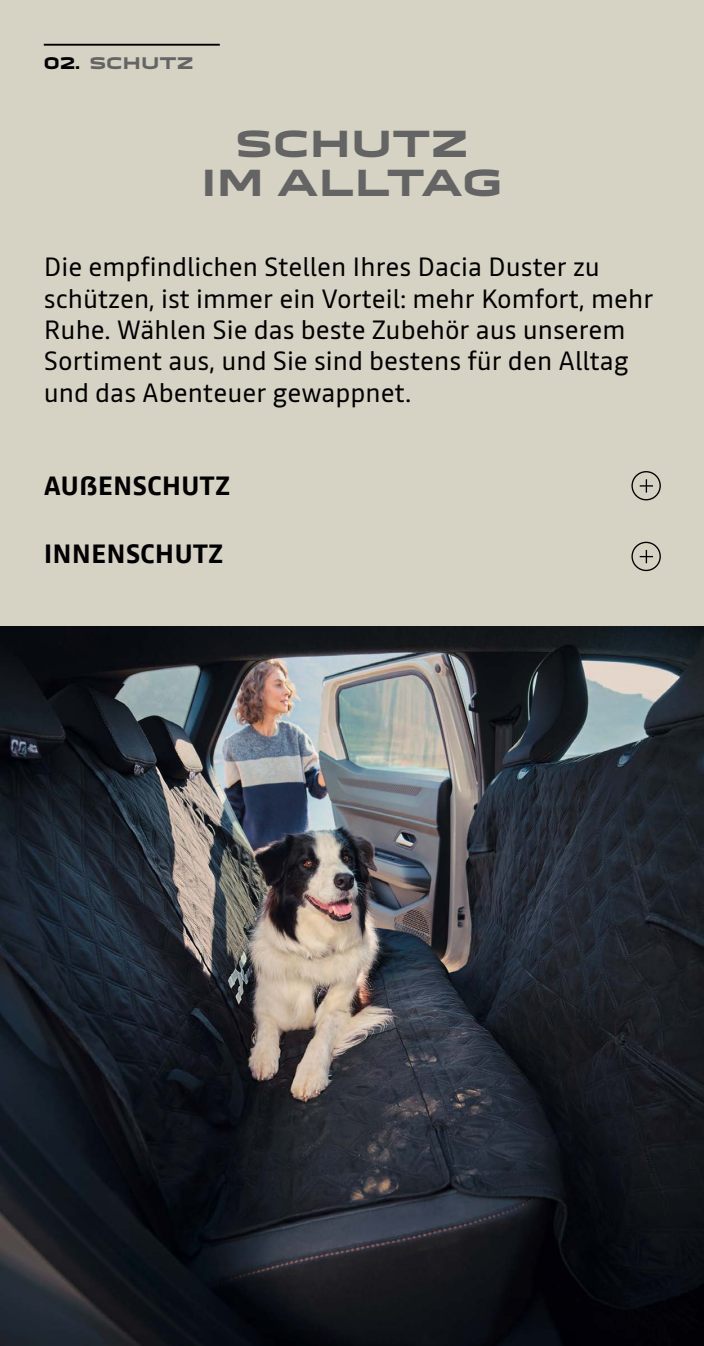
<style>
.page{position:relative;width:704px;height:1346px;background:#fff}
.page>*{position:absolute;margin:0;border:0;box-sizing:border-box;transform-origin:0 0}
.t1{font:700 35px/38.1px "Dacia Block Extended";color:#646464;text-align:center}
.t2{font:26.25px/31.2px "Read";color:#000}
.t3{font:700 26.25px "Read";color:#000}
.t4{font:700 15.62px "Dacia Block Extended";color:#646464}
.s1{color:#000}
</style>
<div class="page">
<div style="left:0;top:0;width:703px;height:1345px;background:#d6d2c4"></div>
<img style="left:0;top:626px;width:703px;height:719px">
<hr style="left:44px;top:44px;width:176px;height:2px;background:#000">
<div style="left:631px;top:471px;width:29px;height:29px;border:1px solid #000;border-radius:50%"></div>
<svg style="left:639px;top:479px;width:13px;height:13px"></svg>
<div style="left:631px;top:541px;width:29px;height:30px;border:1px solid #000;border-radius:50%"></div>
<svg style="left:639px;top:550px;width:13px;height:13px"></svg>
<p class="t4" style="left:44px;top:54px;width:151px"><span class="s1">02.</span> SCHUTZ</p>
<h1 class="t1" style="left:201px;top:126px;width:303px">SCHUTZ<br>IM ALLTAG</h1>
<p class="t2" style="left:44px;top:252px;width:611px">Die empfindlichen Stellen Ihres Dacia Duster zu schützen, ist immer ein Vorteil: mehr Komfort, mehr Ruhe. Wählen Sie das beste Zubehör aus unserem Sortiment aus, und Sie sind bestens für den Alltag und das Abenteuer gewappnet.</p>
<p class="t3" style="left:44px;top:470px;width:188px">AUẞENSCHUTZ</p>
<p class="t3" style="left:44px;top:538px;width:181px">INNENSCHUTZ</p>
</div>
